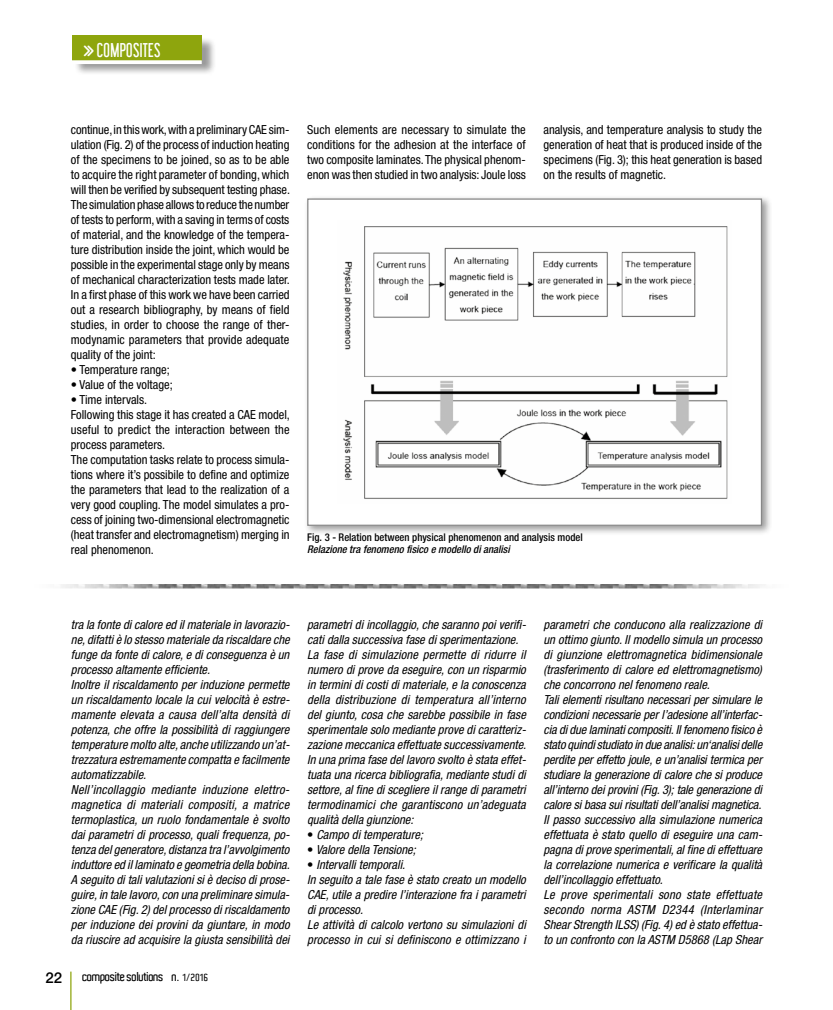
<style>
.page{position:relative;width:833px;height:1010px;background:#fff}
.page>*{position:absolute;margin:0;border:0;box-sizing:border-box;transform-origin:0 0}
.t1{font:17.5px "Libel Suit";letter-spacing:.02em;color:#fff}
.t2{font:500 15px "Helvetica Neue";color:#000}
.t3{font:italic condensed 12.5px/15px "Helvetica Neue";color:#000}
.t4{font:condensed 12.5px/15px "Helvetica Neue";letter-spacing:-.005em;color:#000;text-align:justify}
.t5{font:600 12.5px "Aldo";letter-spacing:-.045em;color:#000}
.t6{font:500 condensed 10.62px "Helvetica Neue";color:#000}
.t7{font:italic 500 condensed 10.62px "Helvetica Neue";color:#000}
.s1{font-family:"KG Arrows";font-size:25px}
.s2{font-style:normal}
.s3{font-size:10px}
</style>
<div class="page">
<div style="left:73px;top:37px;width:143px;height:39px;background:#000;opacity:.4"></div>
<div style="left:72px;top:35px;width:130px;height:26px;background:#8ea50d"></div>
<svg style="left:72px;top:60px;width:130px;height:4px"></svg>
<img style="left:61px;top:585px;width:699px;height:3px">
<hr style="left:70px;top:971px;width:1px;height:39px;background:#8ea50d">
<div style="left:304px;top:195px;width:468px;height:341px;background:#000;opacity:.4"></div>
<div style="left:308px;top:199px;width:453px;height:326px;background:#fff"></div>
<img style="left:343px;top:226px;width:385px;height:273px">
<div style="left:307px;top:198px;width:455px;height:328px;border:1px solid #878787"></div>
<h1 class="t1" style="left:83px;top:40px;width:79px"><span class="s1">w</span>COMPOSITES</h1>
<p class="t4" style="left:71px;top:122px;width:221px">continue, in this work, with a preliminary CAE sim&shy;ulation (Fig. 2) of the process of induction heating of the specimens to be joined, so as to be able to acquire the right parameter of bonding, which will then be verified by subsequent testing phase.<br>The simulation phase allows to reduce the number of tests to perform, with a saving in terms of costs of material, and the knowledge of the tempera&shy;ture distribution inside the joint, which would be possible in the experimental stage only by means of mechanical characterization tests made later.<br>In a first phase of this work we have been carried out a research bibliography, by means of field studies, in order to choose the range of ther&shy;modynamic parameters that provide adequate quality of the joint:</p>
<p class="t4" style="left:71px;top:362px;width:100px">• Temperature range;</p>
<p class="t4" style="left:71px;top:377px;width:103px">• Value of the voltage;</p>
<p class="t4" style="left:71px;top:392px;width:220px;text-align:left">• Time intervals.<br>Following this stage it has created a CAE model, useful to predict the interaction between the process parameters.<br>The computation tasks relate to process simula&shy;tions where it’s possibile to define and optimize the parameters that lead to the realization of a very good coupling. The model simulates a pro&shy;cess of joining two-dimensional electromagnetic (heat transfer and electromagnetism) merging in real phenomenon.</p>
<p class="t4" style="left:307px;top:122px;width:220px">Such elements are necessary to simulate the conditions for the adhesion at the interface of two composite laminates. The physical phenom&shy;enon was then studied in two analysis: Joule loss</p>
<p class="t4" style="left:543px;top:122px;width:220px">analysis, and temperature analysis to study the generation of heat that is produced inside of the specimens (Fig. 3); this heat generation is based on the results of magnetic.</p>
<p class="t6" style="left:307px;top:531px;width:277px">Fig. 3 - Relation between physical phenomenon and analysis model</p>
<p class="t7" style="left:307px;top:543px;width:204px">Relazione tra fenomeno fisico e modello di analisi</p>
<p class="t3" style="left:71px;top:617px;width:220px">tra la fonte di calore ed il materiale in lavorazio&shy;ne, difatti è lo stesso materiale da riscaldare che funge da fonte di calore, e di conseguenza è un processo altamente efficiente.<br>Inoltre il riscaldamento per induzione permette un riscaldamento locale la cui velocità è estre&shy;mamente elevata a causa dell’alta densità di potenza, che offre la possibilità di raggiungere temperature molto alte, anche utilizzando un’at&shy;trezzatura estremamente compatta e facilmente automatizzabile.<br>Nell’incollaggio mediante induzione elettro&shy;magnetica di materiali compositi, a matrice termoplastica, un ruolo fondamentale è svolto dai parametri di processo, quali frequenza, po&shy;tenza del generatore, distanza tra l’avvolgimento induttore ed il laminato e geometria della bobina.<br>A seguito di tali valutazioni si è deciso di prose&shy;guire, in tale lavoro, con una preliminare simula&shy;zione CAE (Fig. 2) del processo di riscaldamento per induzione dei provini da giuntare, in modo da riuscire ad acquisire la giusta sensibilità dei</p>
<p class="t3" style="left:307px;top:617px;width:220px">parametri di incollaggio, che saranno poi verifi&shy;cati dalla successiva fase di sperimentazione.<br>La fase di simulazione permette di ridurre il numero di prove da eseguire, con un risparmio in termini di costi di materiale, e la conoscenza della distribuzione di temperatura all’interno del giunto, cosa che sarebbe possibile in fase sperimentale solo mediante prove di caratteriz&shy;zazione meccanica effettuate successivamente.<br>In una prima fase del lavoro svolto è stata effet&shy;tuata una ricerca bibliografia, mediante studi di settore, al fine di scegliere il range di parametri termodinamici che garantiscono un’adeguata qualità della giunzione:</p>
<p class="t3" style="left:307px;top:827px;width:117px"><span class="s2">•</span> Campo di temperature;</p>
<p class="t3" style="left:307px;top:842px;width:110px"><span class="s2">•</span> Valore della Tensione;</p>
<p class="t3" style="left:307px;top:857px;width:220px"><span class="s2">•</span> Intervalli temporali.<br>In seguito a tale fase è stato creato un modello CAE, utile a predire l’interazione fra i parametri di processo.<br>Le attività di calcolo vertono su simulazioni di processo in cui si definiscono e ottimizzano i</p>
<p class="t2" style="left:46px;top:969px;width:18px">22</p>
<p class="t5" style="left:82px;top:969px;width:127px">composite solutions n. <span class="s3">1/2016</span></p>
<p class="t3" style="left:543px;top:617px;width:220px">parametri che conducono alla realizzazione di un ottimo giunto. Il modello simula un processo di giunzione elettromagnetica bidimensionale (trasferimento di calore ed elettromagnetismo) che concorrono nel fenomeno reale.<br>Tali elementi risultano necessari per simulare le condizioni necessarie per l’adesione all’interfac&shy;cia di due laminati compositi. Il fenomeno fisico è stato quindi studiato in due analisi: un‘analisi delle perdite per effetto joule, e un’analisi termica per studiare la generazione di calore che si produce all’interno dei provini (Fig. 3); tale generazione di calore si basa sui risultati dell’analisi magnetica.<br>Il passo successivo alla simulazione numerica effettuata è stato quello di eseguire una cam&shy;pagna di prove sperimentali, al fine di effettuare la correlazione numerica e verificare la qualità dell’incollaggio effettuato.<br>Le prove sperimentali sono state effettuate secondo norma ASTM D2344 (Interlaminar Shear Strength ILSS) (Fig. 4) ed è stato effettua&shy;to un confronto con la ASTM D5868 (Lap Shear</p>
</div>
